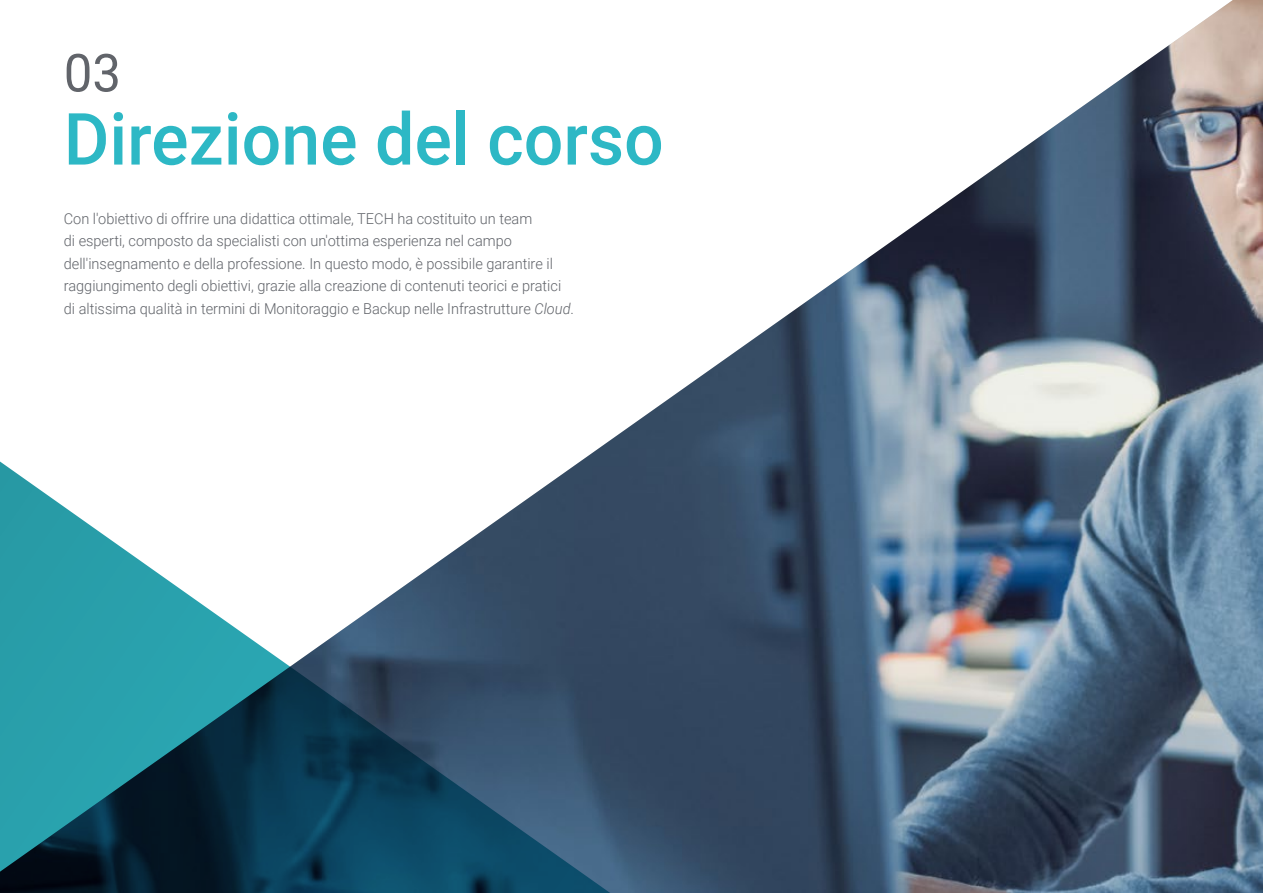
<style>
.page{position:relative;width:1263px;height:893px;background:#fff}
.page>*{position:absolute;margin:0;border:0;box-sizing:border-box;transform-origin:0 0}
.t1{font:500 72px "Roboto";color:#2db8c5}
.t2{font:52.5px "Roboto";color:#61646a}
.t3{font:300 15px/22.5px "Roboto";color:#61646a}
.s1{font-style:italic}
</style>
<div class="page">
<img style="left:602px;top:0;width:661px;height:893px">
<svg style="left:0;top:446px;width:640px;height:447px"></svg>
<h2 class="t2" style="left:64px;top:36px;width:59px">03</h2>
<h1 class="t1" style="left:64px;top:89px;width:601px">Direzione del corso</h1>
<p class="t3" style="left:64px;top:207px;width:512px">Con l'obiettivo di offrire una didattica ottimale, TECH ha costituito un team<br>di esperti, composto da specialisti con un'ottima esperienza nel campo dell'insegnamento e della professione. In questo modo, è possibile garantire il raggiungimento degli obiettivi, grazie alla creazione di contenuti teorici e pratici di altissima qualità in termini di Monitoraggio e Backup nelle Infrastrutture <span class="s1">Cloud</span>.</p>
</div>
